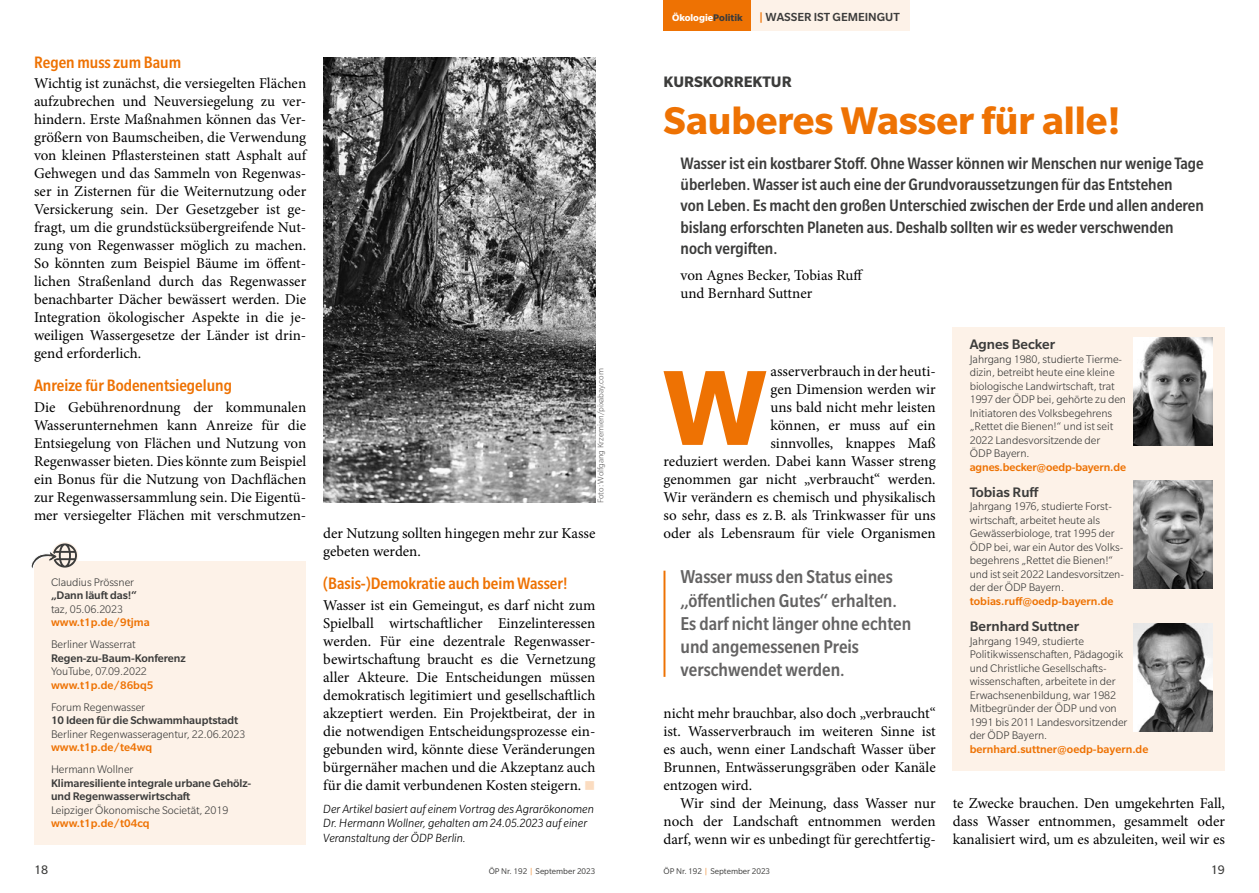
<style>
.page{position:relative;width:1259px;height:893px;background:#fff}
.page>*{position:absolute;margin:0;border:0;box-sizing:border-box;transform-origin:0 0}
.t1{font:700 116.25px "Slate Std";color:#ee7203}
.t2{font:700 42px "Slate Std";color:#ee7203}
.t3{font:500 condensed 20.25px/23.2px "Slate Pro";color:#646363}
.t4{font:500 condensed 18px/21px "Slate Pro";color:#3c3c3b}
.t5{font:500 condensed 18px "Slate Pro";color:#ee7203}
.t6{font:700 16.5px "Slate Std";color:#3c3c3b}
.t7{font:15px/18px "Minion Pro";color:#000;text-align:justify}
.t8{font:500 15px "Slate Std";color:#3c3c3b}
.t9{font:13.5px "Slate Std";color:#3c3c3b}
.t10{font:italic 300 12.9px/14.4px "Slate Std";color:#000}
.t11{font:500 12.75px "Slate Std";color:#3c3c3b}
.t12{font:300 12px/13.5px "Slate Std";letter-spacing:-.005em;color:#3c3c3b}
.t13{font:500 12px "Slate Std";color:#ee7203}
.t14{font:500 12px/13.5px "Slate Std";letter-spacing:-.005em;color:#3c3c3b}
.t15{font:700 10.5px "Slate Std";color:#fff}
.t16{font:9px "Slate Std";color:#3c3c3b}
.t17{font:300 9px "Slate Std";letter-spacing:-.005em;color:#646363}
.s1{color:#fbdcc0}
.s2{color:#3c3c3b}
.s3{color:#ee7203}
.s4{color:#f08321}
</style>
<div class="page">
<div style="left:34px;top:561px;width:272px;height:283px;background:#fdf2e8"></div>
<div style="left:52px;top:542px;width:26px;height:27px;background:#fdf2e8;border-radius:50%"></div>
<svg style="left:31px;top:543px;width:46px;height:25px"></svg>
<img style="left:323px;top:57px;width:272px;height:446px">
<hr style="left:663px;top:572px;width:2px;height:104px;background:#ee7203">
<div style="left:952px;top:327px;width:273px;height:443px;background:#fdf2e8"></div>
<img style="left:1133px;top:338px;width:79px;height:108px">
<img style="left:1133px;top:481px;width:79px;height:108px">
<img style="left:1133px;top:624px;width:79px;height:108px">
<div style="left:663px;top:0;width:88px;height:31px;background:#ee7203"></div>
<div style="left:751px;top:0;width:159px;height:31px;background:#fdf2e8"></div>
<p class="t5" style="left:34px;top:53px;width:149px">Regen muss zum Baum</p>
<p class="t7" style="left:34px;top:74px;width:274px">Wichtig ist zunächst, die versiegelten Flächen aufzubrechen und Neuversiegelung zu ver&shy;hindern. Erste Maßnahmen können das Ver&shy;größern von Baumscheiben, die Verwendung von kleinen Pflastersteinen statt Asphalt auf Gehwegen und das Sammeln von Regenwas&shy;ser in Zisternen für die Weiternutzung oder Versickerung sein. Der Gesetzgeber ist ge&shy;fragt, um die grundstücksübergreifende Nut&shy;zung von Regenwasser möglich zu machen.<br>So könnten zum Beispiel Bäume im öffent&shy;lichen Straßenland durch das Regenwasser benachbarter Dächer bewässert werden. Die Integration ökologischer Aspekte in die je&shy;weiligen Wassergesetze der Länder ist drin&shy;gend erforderlich.</p>
<p class="t5" style="left:34px;top:376px;width:199px">Anreize für Bodenentsiegelung</p>
<p class="t7" style="left:34px;top:398px;width:274px">Die Gebührenordnung der kommunalen Wasserunternehmen kann Anreize für die Entsiegelung von Flächen und Nutzung von Regenwasser bieten. Dies könnte zum Beispiel ein Bonus für die Nutzung von Dachflächen zur Regenwassersammlung sein. Die Eigentü&shy;mer versiegelter Flächen mit verschmutzen-</p>
<p class="t12" style="left:51px;top:575px;width:85px">Claudius Prössner</p>
<p class="t14" style="left:51px;top:589px;width:88px">„Dann läuft das!“</p>
<p class="t12" style="left:51px;top:602px;width:74px">taz, 05.06.2023</p>
<p class="t13" style="left:51px;top:616px;width:100px">www.t1p.de/9tjma</p>
<p class="t12" style="left:51px;top:638px;width:86px">Berliner Wasserrat</p>
<p class="t14" style="left:51px;top:651px;width:136px">Regen-zu-Baum-Konferenz</p>
<p class="t12" style="left:51px;top:665px;width:97px">YouTube, 07.09.2022</p>
<p class="t13" style="left:51px;top:679px;width:104px">www.t1p.de/86bq5</p>
<p class="t12" style="left:51px;top:700px;width:96px">Forum Regenwasser</p>
<p class="t14" style="left:51px;top:714px;width:189px">10 Ideen für die Schwammhauptstadt</p>
<p class="t12" style="left:51px;top:727px;width:196px">Berliner Regenwasseragentur, 22.06.2023</p>
<p class="t13" style="left:51px;top:741px;width:103px">www.t1p.de/te4wq</p>
<p class="t12" style="left:51px;top:763px;width:84px">Hermann Wollner</p>
<p class="t14" style="left:51px;top:776px;width:202px">Klimaresiliente integrale urbane Gehölz&shy;und Regenwasserwirtschaft</p>
<p class="t12" style="left:51px;top:803px;width:179px">Leipziger Ökonomische Societät, 2019</p>
<p class="t13" style="left:51px;top:817px;width:100px">www.t1p.de/t04cq</p>
<p class="t17" style="left:596px;top:503px;width:136px;rotate:-90deg">Foto: Wolfgang Krzemien/pixabay.com</p>
<p class="t7" style="left:323px;top:524px;width:274px">der Nutzung sollten hingegen mehr zur Kasse gebeten werden.</p>
<p class="t5" style="left:323px;top:574px;width:246px">(Basis-)Demokratie auch beim Wasser!</p>
<p class="t7" style="left:323px;top:596px;width:274px">Wasser ist ein Gemeingut, es darf nicht zum Spielball wirtschaftlicher Einzelinteressen werden. Für eine dezentrale Regenwasser&shy;bewirtschaftung braucht es die Vernetzung aller Akteure. Die Entscheidungen müssen demokratisch legitimiert und gesellschaftlich akzeptiert werden. Ein Projektbeirat, der in die notwendigen Entscheidungsprozesse ein&shy;gebunden wird, könnte diese Veränderungen bürgernäher machen und die Akzeptanz auch für die damit verbundenen Kosten steigern. <span class="s1">■</span></p>
<p class="t10" style="left:323px;top:801px;width:272px">Der Artikel basiert auf einem Vortrag des Agrarökonomen<br>Dr. Hermann Wollner, gehalten am 24.05.2023 auf einer<br>Veranstaltung der ÖDP Berlin.</p>
<p class="t15" style="left:672px;top:12px;width:72px">Ökologie<span class="s2">Politik</span></p>
<p class="t11" style="left:759px;top:10px;width:142px"><span class="s3">|</span> WASSER IST GEMEINGUT</p>
<p class="t6" style="left:663px;top:73px;width:130px">KURSKORREKTUR</p>
<h2 class="t2" style="left:663px;top:98px;width:459px">Sauberes Wasser für alle!</h2>
<p class="t4" style="left:680px;top:153px;width:525px">Wasser ist ein kostbarer Stoff. Ohne Wasser können wir Menschen nur wenige Tage überleben. Wasser ist auch eine der Grundvoraussetzungen für das Entstehen<br>von Leben. Es macht den großen Unterschied zwischen der Erde und allen anderen bislang erforschten Planeten aus. Deshalb sollten wir es weder verschwenden noch vergiften.</p>
<p class="t7" style="left:680px;top:266px;width:184px">von Agnes Becker, Tobias Ruff und Bernhard Suttner</p>
<p class="t7" style="left:663px;top:362px;width:274px;text-align:right">asserverbrauch in der heuti-<br>gen Dimension werden wir<br>uns bald nicht mehr leisten<br>können, er muss auf ein<br>sinnvolles, knappes Maß<br>reduziert werden. Dabei kann Wasser streng genommen gar nicht „verbraucht“ werden.<br>Wir verändern es chemisch und physikalisch so sehr, dass es z.B. als Trinkwasser für uns oder als Lebensraum für viele Organismen</p>
<h1 class="t1" style="left:662px;top:345px;width:107px">W</h1>
<h3 class="t3" style="left:680px;top:565px;width:232px">Wasser muss den Status eines „öffentlichen Gutes“ erhalten.<br>Es darf nicht länger ohne echten und angemessenen Preis verschwendet werden.</h3>
<p class="t7" style="left:663px;top:704px;width:274px">nicht mehr brauchbar, also doch „verbraucht“ ist. Wasserverbrauch im weiteren Sinne ist es auch, wenn einer Landschaft Wasser über Brunnen, Entwässerungsgräben oder Kanäle entzogen wird.</p>
<p class="t7" style="left:663px;top:794px;width:274px;text-indent:16px">Wir sind der Meinung, dass Wasser nur noch der Landschaft entnommen werden darf, wenn wir es unbedingt für gerechtfertig-</p>
<p class="t8" style="left:969px;top:336px;width:87px">Agnes Becker</p>
<p class="t12" style="left:969px;top:352px;width:158px">Jahrgang 1980, studierte Tierme&shy;dizin, betreibt heute eine kleine biologische Landwirtschaft, trat<br>1997 der ÖDP bei, gehörte zu den<br>Initiatoren des Volksbegehrens „Rettet die Bienen!“ und ist seit<br>2022 Landesvorsitzende der<br>ÖDP Bayern.</p>
<p class="t13" style="left:969px;top:461px;width:158px">agnes.becker@oedp-bayern.de</p>
<p class="t8" style="left:969px;top:484px;width:70px">Tobias Ruff</p>
<p class="t12" style="left:969px;top:500px;width:156px">Jahrgang 1976, studierte Forst&shy;wirtschaft, arbeitet heute als<br>Gewässerbiologe, trat 1995 der<br>ÖDP bei, war ein Autor des Volks&shy;begehrens „Rettet die Bienen!“ und ist seit 2022 Landesvorsitzen&shy;der der ÖDP Bayern.</p>
<p class="t13" style="left:969px;top:595px;width:145px">tobias.ruff@oedp-bayern.de</p>
<p class="t8" style="left:969px;top:619px;width:111px">Bernhard Suttner</p>
<p class="t12" style="left:969px;top:634px;width:159px">Jahrgang 1949, studierte<br>Politikwissenschaften, Pädagogik und Christliche Gesellschafts&shy;wissenschaften, arbeitete in der<br>Erwachsenenbildung, war 1982<br>Mitbegründer der ÖDP und von<br>1991 bis 2011 Landesvorsitzender der ÖDP Bayern.</p>
<p class="t13" style="left:969px;top:743px;width:180px">bernhard.suttner@oedp-bayern.de</p>
<p class="t7" style="left:952px;top:794px;width:274px">te Zwecke brauchen. Den umgekehrten Fall, dass Wasser entnommen, gesammelt oder kanalisiert wird, um es abzuleiten, weil wir es</p>
<p class="t9" style="left:34px;top:862px;width:16px">18</p>
<p class="t16" style="left:489px;top:866px;width:108px">ÖP Nr. 192 <span class="s4">|</span> September 2023</p>
<p class="t16" style="left:663px;top:866px;width:108px">ÖP Nr. 192 <span class="s4">|</span> September 2023</p>
<p class="t9" style="left:1210px;top:862px;width:16px">19</p>
</div>
